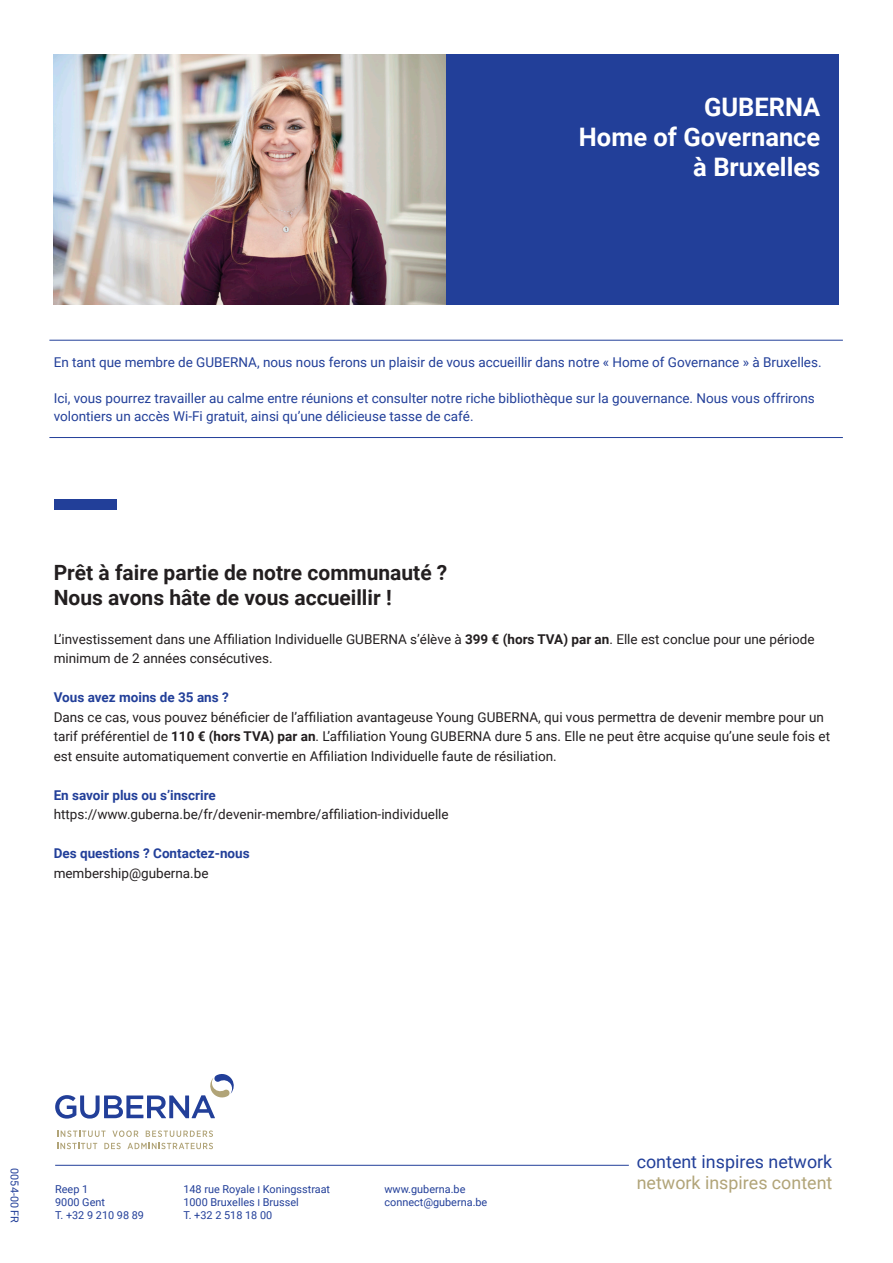
<style>
.page{position:relative;width:893px;height:1263px;background:#fff}
.page>*{position:absolute;margin:0;border:0;box-sizing:border-box;transform-origin:0 0}
.BODY{font:700 25.5px/30px "Roboto";color:#fff;text-align:right}
.BODY-2{font:700 21px "Roboto";color:#231f20}
.t1{font:17.85px "Roboto";color:#223f99}
.t2{font:17.85px "Roboto";color:#b1a478}
.BODY-3{font:13.5px/19.5px "Roboto";color:#231f20}
.T3___kader{font:13.5px/18px "Roboto";color:#223f99}
.BODY-4{font:700 13.5px/19.5px "Roboto";color:#223f99}
.t3{font:10.8px "Roboto";color:#223f99}
.s1{font-weight:700}
.s2{font-weight:700;color:#223f99}
.s3{font-weight:400;color:#231f20}
.s4{font-family:"Calibri"}
</style>
<div class="page">
<hr style="left:55px;top:1165px;width:574px;height:1px;background:#223f99">
<svg style="left:55px;top:1074px;width:179px;height:44px"></svg>
<svg style="left:57px;top:1130px;width:49px;height:7px"></svg>
<svg style="left:112px;top:1130px;width:26px;height:7px"></svg>
<svg style="left:146px;top:1130px;width:67px;height:7px"></svg>
<svg style="left:57px;top:1143px;width:40px;height:6px"></svg>
<svg style="left:104px;top:1143px;width:17px;height:6px"></svg>
<svg style="left:127px;top:1143px;width:86px;height:6px"></svg>
<img style="left:54px;top:54px;width:392px;height:250px">
<div style="left:446px;top:54px;width:393px;height:250px;background:#223f99"></div>
<hr style="left:49px;top:437px;width:794px;height:1px;background:#223f99">
<hr style="left:49px;top:340px;width:794px;height:1px;background:#223f99">
<div style="left:54px;top:499px;width:62px;height:11px;background:#223f99"></div>
<p class="BODY" style="left:579px;top:91px;width:243px">GUBERNA<br>Home of Governance à Bruxelles</p>
<p class="T3___kader" style="left:54px;top:353px;width:769px">En tant que membre de GUBERNA, nous nous ferons un plaisir de vous accueillir dans notre « Home of Governance » à Bruxelles.</p>
<p class="T3___kader" style="left:54px;top:389px;width:763px">Ici, vous pourrez travailler au calme entre réunions et consulter notre riche bibliothèque sur la gouvernance. Nous vous offrirons volontiers un accès Wi-Fi gratuit, ainsi qu’une délicieuse tasse de café.</p>
<p class="BODY-2" style="left:54px;top:557px;width:395px">Prêt à faire partie de notre communauté ?</p>
<p class="BODY-2" style="left:54px;top:582px;width:340px">Nous avons hâte de vous accueillir !</p>
<p class="BODY-3" style="left:54px;top:629px;width:762px">L’investissement dans une Affiliation Individuelle GUBERNA s’élève à <span class="s1">399 € (hors TVA) par an</span>. Elle est conclue pour une période minimum de 2 années consécutives.</p>
<p class="BODY-3" style="left:54px;top:687px;width:778px"><span class="s2">Vous avez moins de 35 ans ?<br></span>Dans ce cas, vous pouvez bénéficier de l’affiliation avantageuse Young GUBERNA, qui vous permettra de devenir membre pour un tarif préférentiel de <span class="s1">110 € (hors TVA) par an</span>. L’affiliation Young GUBERNA dure 5 ans. Elle ne peut être acquise qu’une seule fois et est ensuite automatiquement convertie en Affiliation Individuelle faute de résiliation.</p>
<p class="BODY-3" style="left:54px;top:785px;width:397px"><span class="s2">En savoir plus ou s’inscrire </span>https://www.guberna.be/fr/devenir-membre/affiliation-individuelle</p>
<p class="BODY-4" style="left:54px;top:843px;width:198px">Des questions ? Contactez-nous <span class="s3">membership@guberna.be</span></p>
<p class="t3" style="left:22px;top:1168px;width:56px;rotate:90deg">0054-00 FR</p>
<p class="t3" style="left:55px;top:1181px;width:35px">Reep 1</p>
<p class="t3" style="left:55px;top:1194px;width:51px">9000 Gent</p>
<p class="t3" style="left:55px;top:1207px;width:90px">T. +32 9 210 98 89</p>
<p class="t3" style="left:183px;top:1181px;width:148px">148 rue Royale <span class="s4">I</span> Koningsstraat</p>
<p class="t3" style="left:183px;top:1194px;width:117px">1000 Bruxelles <span class="s4">I</span> Brussel</p>
<p class="t3" style="left:183px;top:1207px;width:90px">T. +32 2 518 18 00</p>
<p class="t3" style="left:384px;top:1181px;width:82px">www.guberna.be</p>
<p class="t3" style="left:384px;top:1194px;width:104px">connect@guberna.be</p>
<p class="t1" style="left:637px;top:1149px;width:197px">content inspires network</p>
<p class="t2" style="left:637px;top:1170px;width:197px">network inspires content</p>
</div>
